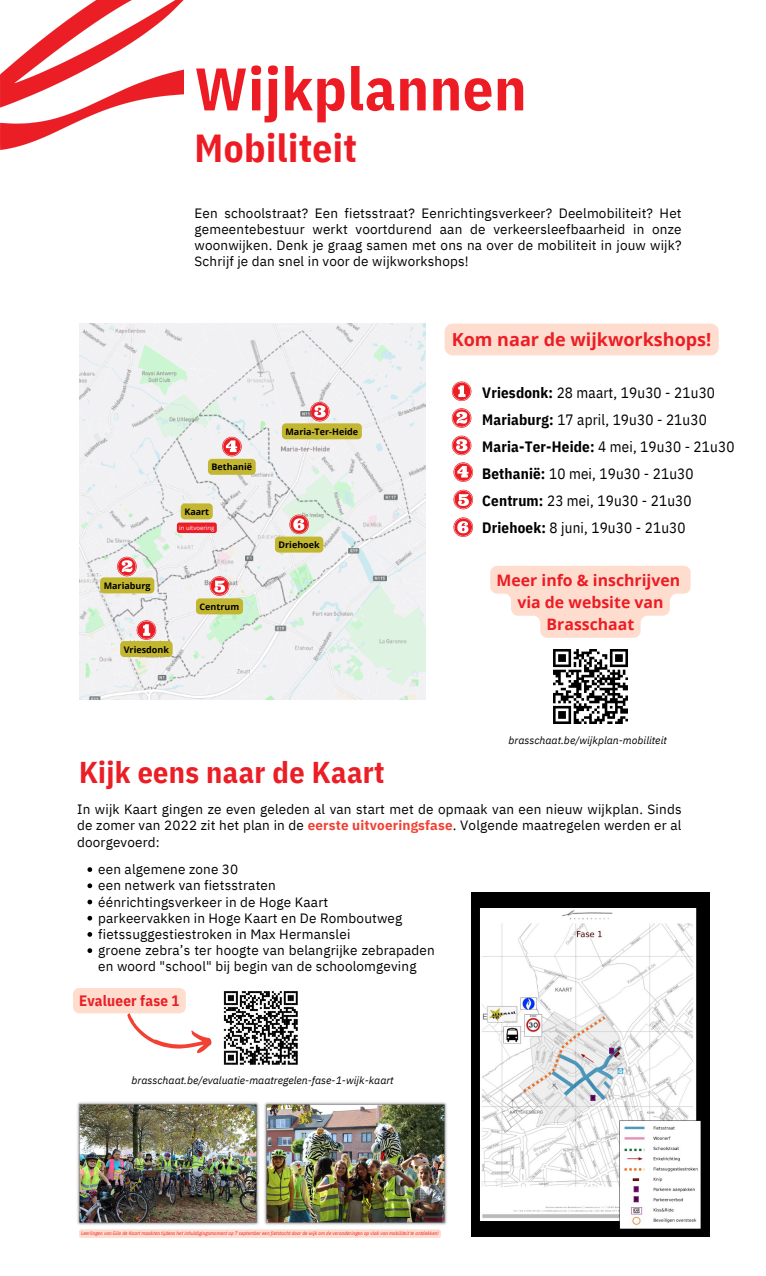
<style>
.page{position:relative;width:766px;height:1276px;background:#fff}
.page>*{position:absolute;margin:0;border:0;box-sizing:border-box;transform-origin:0 0}
.t1{font:700 60px "IBM Plex Sans Cond";letter-spacing:.01em;color:#ed1c24}
.t2{font:700 39px "IBM Plex Sans Cond";letter-spacing:.01em;color:#ed1c24}
.t3{font:700 30px "IBM Plex Sans Cond";letter-spacing:.01em;color:#eb1e26}
.t4{font:700 18px "Open Sans";color:#eb1e26}
.t5{font:700 15.84px/22.1px "Open Sans";color:#ed1c24;text-align:center}
.t6{font:15px/27px "IBM Plex Sans Cond";letter-spacing:.01em;color:#000}
.t7{font:700 15px "IBM Plex Sans Cond";letter-spacing:.01em;color:#eb1e26}
.t8{font:13.5px/16.2px "IBM Plex Sans";letter-spacing:.01em;color:#000;text-align:justify}
.t9{font:italic 10.5px "IBM Plex Sans";color:#000}
.t10{font:700 9px "Open Sans";color:#000}
.t11{font:6px "Open Sans";color:#fff}
.t12{font:italic 5.1px "IBM Plex Sans Cond";letter-spacing:.01em;color:#eb1e26}
.s1{font-weight:700}
.s2{font-weight:700;color:#f04132}
</style>
<div class="page">
<img style="left:0;top:0;width:184px;height:149px">
<img style="left:471px;top:893px;width:238px;height:343px">
<img style="left:77px;top:1102px;width:182px;height:123px">
<img style="left:264px;top:1102px;width:183px;height:123px">
<img style="left:79px;top:323px;width:346px;height:376px">
<svg style="left:137px;top:620px;width:19px;height:20px"></svg>
<svg style="left:117px;top:557px;width:20px;height:19px"></svg>
<svg style="left:310px;top:402px;width:19px;height:19px"></svg>
<svg style="left:222px;top:437px;width:19px;height:19px"></svg>
<svg style="left:209px;top:576px;width:20px;height:20px"></svg>
<svg style="left:289px;top:514px;width:20px;height:20px"></svg>
<div style="left:282px;top:423px;width:80px;height:16px;background:#c3b731;border-radius:4px"></div>
<div style="left:120px;top:641px;width:52px;height:16px;background:#c3b731;border-radius:4px"></div>
<div style="left:196px;top:598px;width:47px;height:16px;background:#c3b731;border-radius:4px"></div>
<div style="left:100px;top:577px;width:54px;height:16px;background:#c3b731;border-radius:4px"></div>
<div style="left:181px;top:503px;width:32px;height:16px;background:#c3b731;border-radius:4px"></div>
<div style="left:208px;top:459px;width:47px;height:16px;background:#c3b731;border-radius:4px"></div>
<div style="left:275px;top:536px;width:48px;height:16px;background:#c3b731;border-radius:4px"></div>
<svg style="left:177px;top:522px;width:40px;height:11px"></svg>
<svg style="left:451px;top:381px;width:20px;height:20px"></svg>
<svg style="left:451px;top:408px;width:20px;height:20px"></svg>
<svg style="left:451px;top:435px;width:20px;height:20px"></svg>
<svg style="left:453px;top:462px;width:20px;height:20px"></svg>
<svg style="left:453px;top:490px;width:20px;height:19px"></svg>
<svg style="left:453px;top:517px;width:20px;height:20px"></svg>
<img style="left:553px;top:649px;width:75px;height:75px">
<img style="left:223px;top:991px;width:75px;height:74px">
<div style="left:444px;top:324px;width:274px;height:31px;background:#feddcf;border-radius:8px"></div>
<svg style="left:490px;top:566px;width:200px;height:72px"></svg>
<div style="left:79px;top:1229px;width:361px;height:8px;background:#feddcf;border-radius:2px"></div>
<svg style="left:87px;top:867px;width:5px;height:5px"></svg>
<svg style="left:87px;top:883px;width:5px;height:5px"></svg>
<svg style="left:87px;top:899px;width:5px;height:5px"></svg>
<svg style="left:87px;top:916px;width:5px;height:4px"></svg>
<svg style="left:87px;top:932px;width:5px;height:4px"></svg>
<svg style="left:87px;top:948px;width:5px;height:5px"></svg>
<svg style="left:73px;top:988px;width:139px;height:66px"></svg>
<h1 class="t1" style="left:194px;top:49px;width:333px">Wijkplannen</h1>
<h2 class="t2" style="left:194px;top:122px;width:164px">Mobiliteit</h2>
<p class="t8" style="left:194px;top:204px;width:488px">Een schoolstraat? Een fietsstraat? Eenrichtingsverkeer? Deelmobiliteit? Het gemeentebestuur werkt voortdurend aan de verkeersleefbaarheid in onze woonwijken. Denk je graag samen met ons na over de mobiliteit in jouw wijk?<br>Schrijf je dan snel in voor de wijkworkshops!</p>
<p class="t10" style="left:211px;top:461px;width:42px">Bethanië</p>
<p class="t10" style="left:184px;top:505px;width:26px">Kaart</p>
<p class="t11" style="left:179px;top:523px;width:36px">in uitvoering</p>
<p class="t10" style="left:104px;top:579px;width:48px">Mariaburg</p>
<p class="t10" style="left:124px;top:643px;width:47px">Vriesdonk</p>
<p class="t10" style="left:199px;top:600px;width:41px">Centrum</p>
<p class="t10" style="left:285px;top:425px;width:74px">Maria-Ter-Heide</p>
<p class="t10" style="left:278px;top:538px;width:43px">Driehoek</p>
<h3 class="t3" style="left:79px;top:752px;width:307px">Kijk eens naar de Kaart</h3>
<h3 class="t4" style="left:451px;top:327px;width:261px">Kom naar de wijkworkshops!</h3>
<p class="t6" style="left:482px;top:379px;width:254px"><span class="s1">Vriesdonk:</span> 28 maart, 19u30 - 21u30<br><span class="s1">Mariaburg:</span> 17 april, 19u30 - 21u30<br><span class="s1">Maria-Ter-Heide:</span> 4 mei, 19u30 - 21u30<br><span class="s1">Bethanië:</span> 10 mei, 19u30 - 21u30<br><span class="s1">Centrum:</span> 23 mei, 19u30 - 21u30<br><span class="s1">Driehoek:</span> 8 juni, 19u30 - 21u30</p>
<p class="t5" style="left:496px;top:568px;width:185px">Meer info &amp; inschrijven via de website van<br>Brasschaat</p>
<p class="t9" style="left:508px;top:733px;width:160px">brasschaat.be/wijkplan-mobiliteit</p>
<p class="t8" style="left:77px;top:801px;width:605px">In wijk Kaart gingen ze even geleden al van start met de opmaak van een nieuw wijkplan. Sinds de zomer van 2022 zit het plan in de <span class="s2">eerste uitvoeringsfase</span>. Volgende maatregelen werden er al doorgevoerd:</p>
<p class="t8" style="left:98px;top:861px;width:338px;text-align:left">een algemene zone 30<br>een netwerk van fietsstraten<br>éénrichtingsverkeer in de Hoge Kaart<br>parkeervakken in Hoge Kaart en De Romboutweg fietssuggestiestroken in Max Hermanslei<br>groene zebra’s ter hoogte van belangrijke zebrapaden en woord "school" bij begin van de schoolomgeving</p>
<p class="t7" style="left:79px;top:990px;width:102px">Evalueer fase 1</p>
<p class="t9" style="left:131px;top:1072px;width:263px">brasschaat.be/evaluatie-maatregelen-fase-1-wijk-kaart</p>
<p class="t12" style="left:81px;top:1230px;width:359px">Leerlingen van Gilo de Kaart maakten tijdens het inhuldigingsmoment op 7 september een fietstocht door de wijk om de veranderingen op vlak van mobiliteit te ontdekken!</p>
</div>
